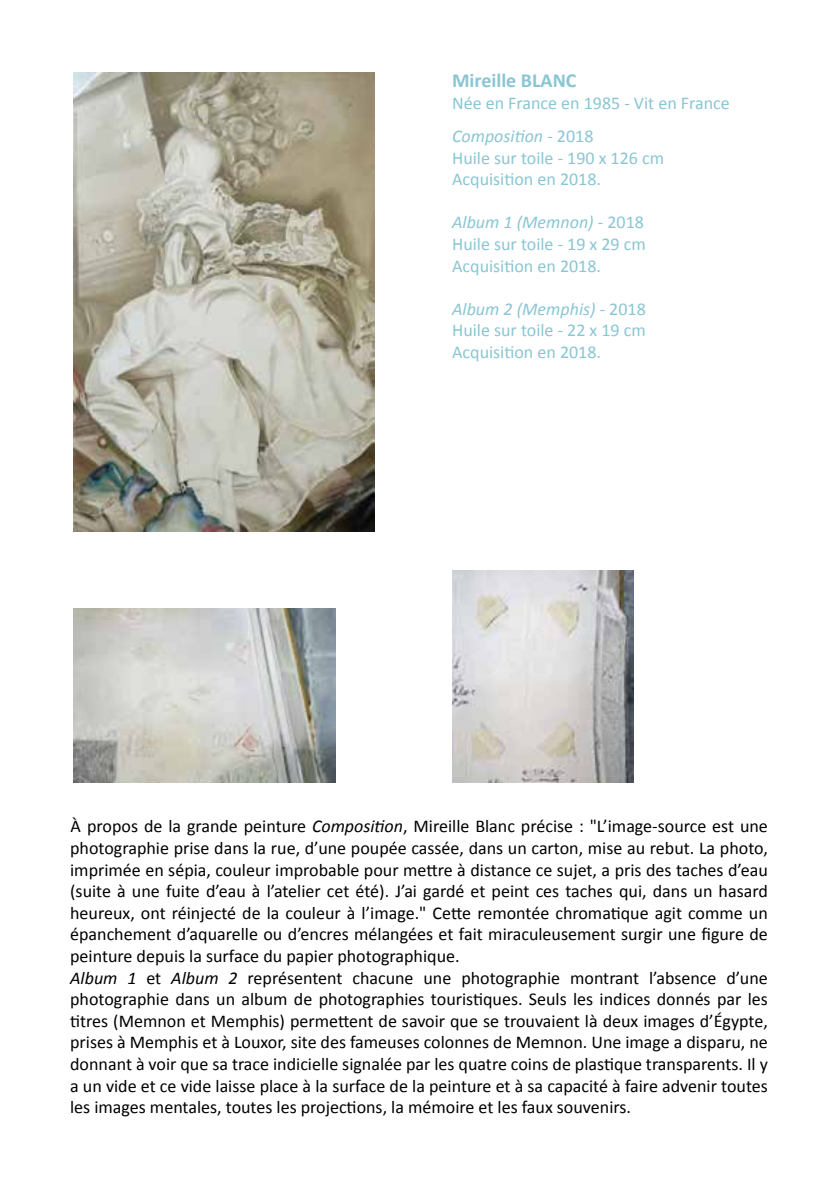
<style>
.page{position:relative;width:840px;height:1191px;background:#fff}
.page>*{position:absolute;margin:0;border:0;box-sizing:border-box;transform-origin:0 0}
.t1{font:700 20px "Calibri";color:#89c6d3}
.t2{font:18px/21.6px "Calibri";color:#000}
.t3{font:18px/21.6px "Calibri";color:#89c6d3}
.s1{font-style:italic}
</style>
<div class="page">
<img style="left:73px;top:72px;width:302px;height:460px">
<img style="left:73px;top:609px;width:262px;height:174px">
<img style="left:452px;top:570px;width:181px;height:213px">
<p class="t1" style="left:452px;top:68px;width:126px">Mireille BLANC</p>
<p class="t3" style="left:452px;top:87px;width:279px;line-height:33px">Née en France en 1985 - Vit en France<br><span class="s1">Composition</span> - 2018</p>
<p class="t3" style="left:452px;top:147px;width:213px">Huile sur toile - 190 x 126 cm<br>Acquisition en 2018.</p>
<p class="t3" style="left:452px;top:212px;width:195px;text-align:justify"><span class="s1">Album 1 (Memnon)</span> - 2018<br>Huile sur toile - 19 x 29 cm Acquisition en 2018.</p>
<p class="t3" style="left:452px;top:298px;width:195px;text-align:justify"><span class="s1">Album 2 (Memphis)</span> - 2018<br>Huile sur toile - 22 x 19 cm Acquisition en 2018.</p>
<p class="t2" style="left:70px;top:815px;width:698px">À propos de la grande peinture <span class="s1">Composition</span>, Mireille Blanc précise : "L’image-source est une photographie prise dans la rue, d’une poupée cassée, dans un carton, mise au rebut. La photo, imprimée en sépia, couleur improbable pour mettre à distance ce sujet, a pris des taches d’eau (suite à une fuite d’eau à l’atelier cet été). J’ai gardé et peint ces taches qui, dans un hasard heureux, ont réinjecté de la couleur à l’image." Cette remontée chromatique agit comme un épanchement d’aquarelle ou d’encres mélangées et fait miraculeusement surgir une figure de peinture depuis la surface du papier photographique.<br><span class="s1">Album 1</span> et <span class="s1">Album 2</span> représentent chacune une photographie montrant l’absence d’une photographie dans un album de photographies touristiques. Seuls les indices donnés par les titres (Memnon et Memphis) permettent de savoir que se trouvaient là deux images d’Égypte, prises à Memphis et à Louxor, site des fameuses colonnes de Memnon. Une image a disparu, ne donnant à voir que sa trace indicielle signalée par les quatre coins de plastique transparents. Il y a un vide et ce vide laisse place à la surface de la peinture et à sa capacité à faire advenir toutes les images mentales, toutes les projections, la mémoire et les faux souvenirs.</p>
</div>
